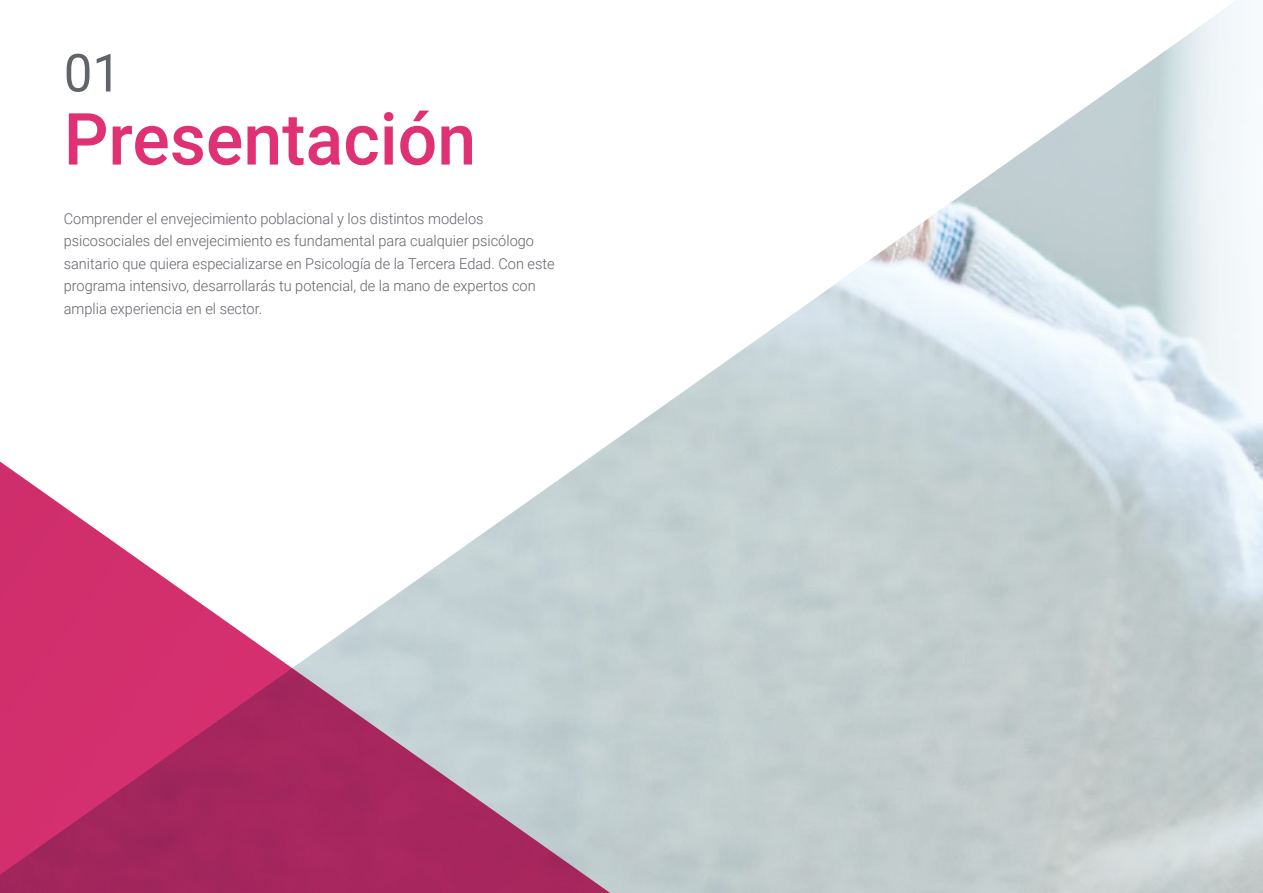
<style>
.page{position:relative;width:1263px;height:893px;background:#fff}
.page>*{position:absolute;margin:0;border:0;box-sizing:border-box;transform-origin:0 0}
.t1{font:500 72px "Roboto";color:#df3174}
.t2{font:52.5px "Roboto";color:#61646a}
.t3{font:300 15px/22.5px "Roboto";color:#61646a}
</style>
<div class="page">
<img style="left:607px;top:0;width:656px;height:893px">
<svg style="left:0;top:446px;width:640px;height:447px"></svg>
<h2 class="t2" style="left:64px;top:36px;width:59px">01</h2>
<h1 class="t1" style="left:64px;top:89px;width:414px">Presentación</h1>
<p class="t3" style="left:64px;top:207px;width:492px">Comprender el envejecimiento poblacional y los distintos modelos psicosociales del envejecimiento es fundamental para cualquier psicólogo sanitario que quiera especializarse en Psicología de la Tercera Edad. Con este programa intensivo, desarrollarás tu potencial, de la mano de expertos con amplia experiencia en el sector.</p>
</div>
